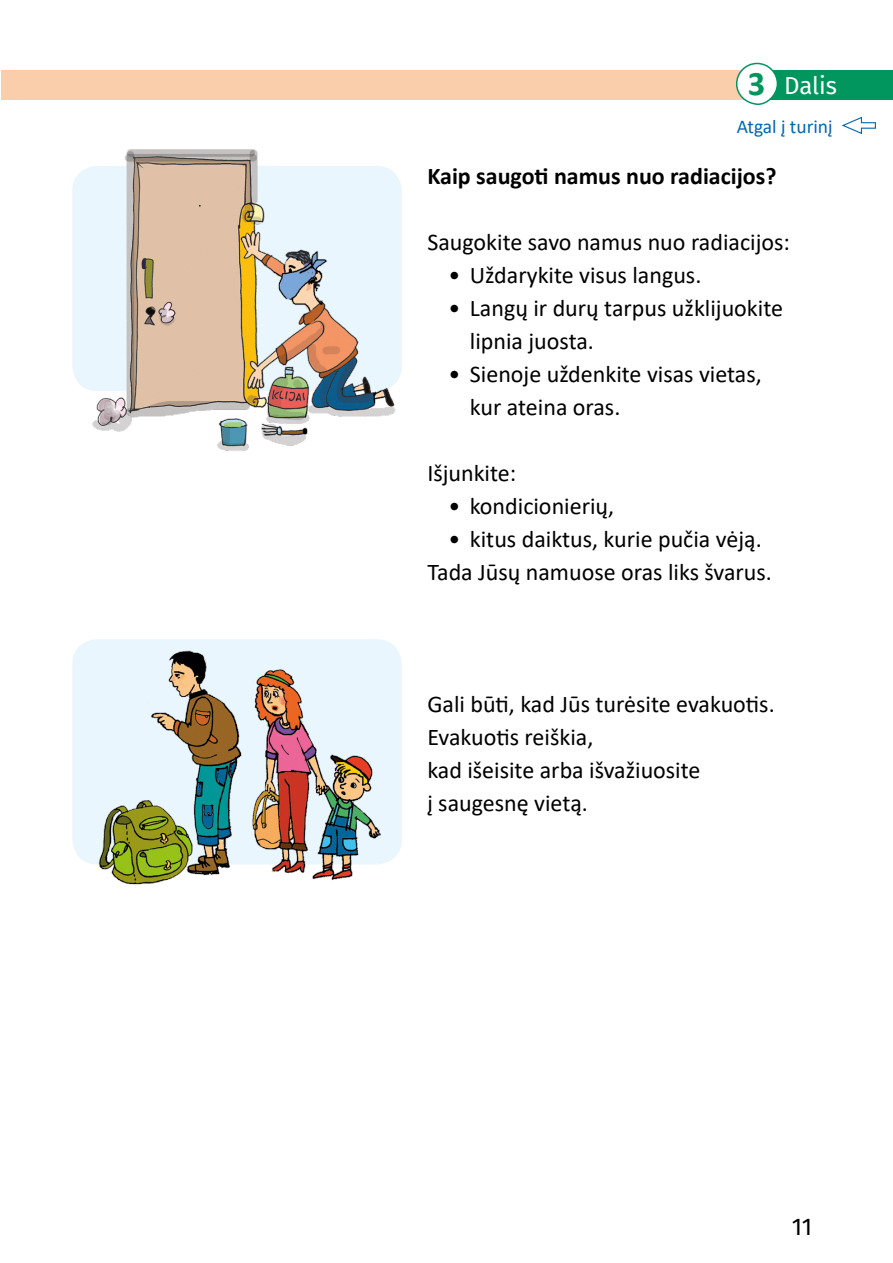
<style>
.page{position:relative;width:893px;height:1263px;background:#fff}
.page>*{position:absolute;margin:0;border:0;box-sizing:border-box;transform-origin:0 0}
.t1{font:24px/33px "Calibri";color:#000}
.t2{font:700 24px "Calibri";color:#000}
.t3{font:24px "Fira Sans";letter-spacing:-.005em;color:#fff}
.t4{font:24px "Fira Sans";color:#000}
.t5{font:19.5px "Calibri";color:#0068b4}
.s1{font-family:"Calibri";font-weight:700;font-size:34.5px;color:#00965e}
</style>
<div class="page">
<div style="left:2px;top:70px;width:772px;height:30px;background:#fbceab"></div>
<div style="left:769px;top:70px;width:124px;height:30px;background:#00965e"></div>
<svg style="left:736px;top:62px;width:41px;height:43px"></svg>
<svg style="left:841px;top:116px;width:35px;height:19px"></svg>
<div style="left:72px;top:166px;width:330px;height:225px;background:#eaf6fe;border-radius:26px"></div>
<img style="left:91px;top:149px;width:307px;height:302px">
<div style="left:72px;top:639px;width:330px;height:225px;background:#eaf6fe;border-radius:26px"></div>
<img style="left:98px;top:650px;width:283px;height:234px">
<p class="t3" style="left:748px;top:67px;width:91px"><span class="s1">3</span> Dalis</p>
<p class="t5" style="left:737px;top:113px;width:97px">Atgal į turinį</p>
<p class="t2" style="left:427px;top:159px;width:351px">Kaip saugoti namus nuo radiacijos?</p>
<p class="t1" style="left:427px;top:225px;width:364px">Saugokite savo namus nuo radiacijos:</p>
<p class="t1" style="left:449px;top:258px;width:254px">• Uždarykite visus langus.</p>
<p class="t1" style="left:470px;top:291px;width:315px;text-indent:-21px">• Langų ir durų tarpus užklijuokite lipnia juosta.</p>
<p class="t1" style="left:470px;top:357px;width:293px;text-indent:-21px">• Sienoje uždenkite visas vietas, kur ateina oras.</p>
<p class="t1" style="left:427px;top:456px;width:90px">Išjunkite:</p>
<p class="t1" style="left:449px;top:489px;width:167px">• kondicionierių,</p>
<p class="t1" style="left:427px;top:522px;width:346px;text-align:center">• kitus daiktus, kurie pučia vėją.<br>Tada Jūsų namuose oras liks švarus.</p>
<p class="t1" style="left:427px;top:687px;width:349px">Gali būti, kad Jūs turėsite evakuotis.<br>Evakuotis reiškia,<br>kad išeisite arba išvažiuosite<br>į saugesnę vietą.</p>
<p class="t4" style="left:792px;top:1209px;width:22px">11</p>
</div>
